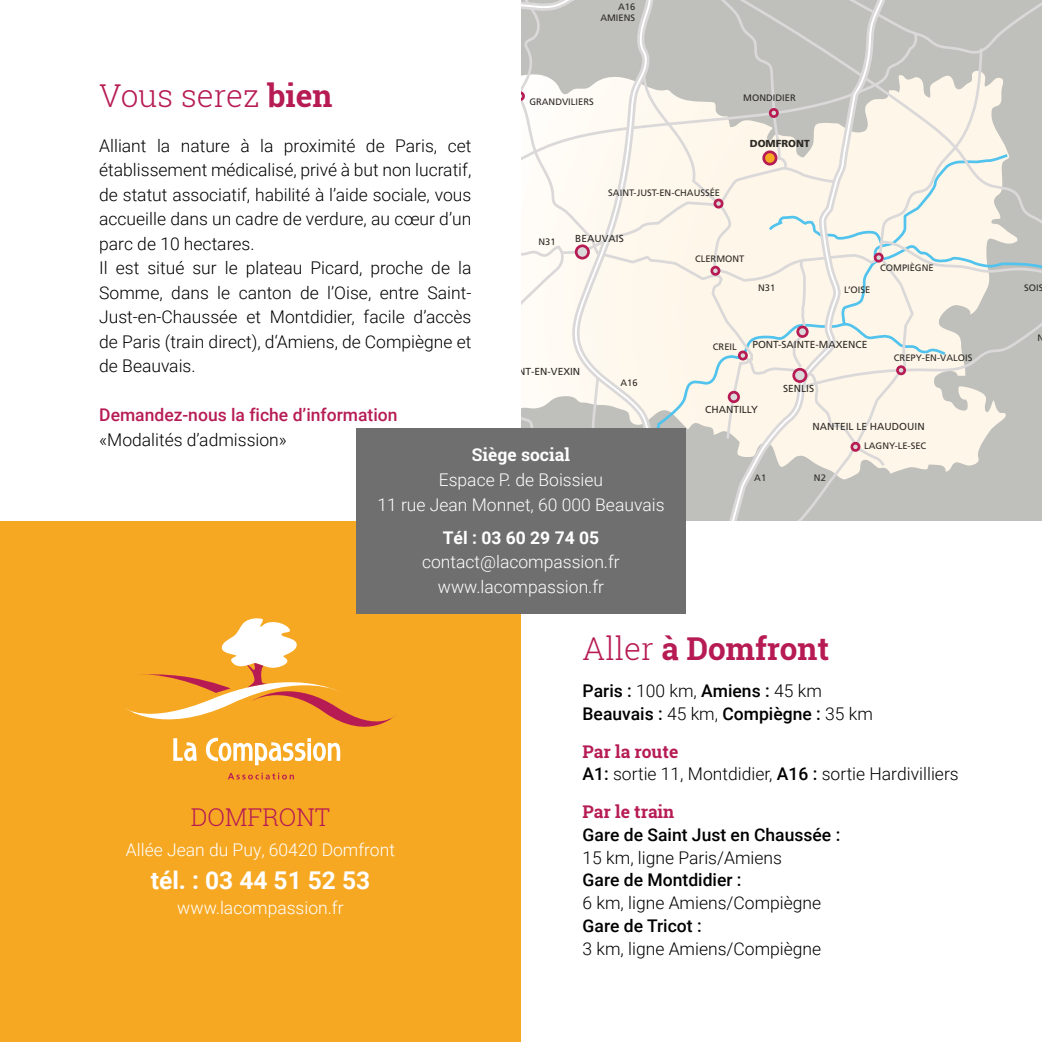
<style>
.page{position:relative;width:1042px;height:1042px;background:#fff}
.page>*{position:absolute;margin:0;border:0;box-sizing:border-box;transform-origin:0 0}
.t1{font:700 31.5px "Roboto Slab";color:#b71b54}
.t2{font:300 31.5px "Roboto Slab";color:#b71b54}
.t3{font:700 24.5px "Roboto";color:#fff}
.t4{font:300 24.5px "Roboto Slab";color:#b71b54}
.t5{font:300 17.5px/24.5px "Roboto";color:#000}
.t6{font:300 17.5px/24.5px "Roboto";color:#fff;text-align:center}
.t7{font:500 17.5px/22.8px "Roboto";color:#000}
.t8{font:500 17.5px "Roboto";color:#b71c54}
.t9{font:700 17.5px "Roboto Slab";color:#b71b54}
.t10{font:700 17.5px "Roboto";color:#fff}
.t11{font:700 17.5px "Roboto Slab";color:#fff}
.t12{font:10.15px "Frutiger";color:#2e2b26}
.t13{font:900 10.15px "Frutiger";color:#2e2b26}
.t14{font:9.28px/11.2px "Frutiger";color:#2e2b26;text-align:right}
.s1{font-weight:700}
.s2{font-weight:300}
.s3{font-weight:500}
</style>
<div class="page">
<div style="left:0;top:521px;width:521px;height:521px;background:#f7a823"></div>
<svg style="left:521px;top:0;width:521px;height:521px;background:#e3dfd8"></svg>
<div style="left:576px;top:246px;width:12px;height:12px;background:#dad8d8;border-radius:50%"></div>
<div style="left:575px;top:244px;width:15px;height:15px;border:3px solid #b71b54;border-radius:50%"></div>
<svg style="left:125px;top:618px;width:271px;height:147px"></svg>
<svg style="left:228px;top:773px;width:66px;height:6px"></svg>
<div style="left:356px;top:428px;width:330px;height:186px;background:#706f6f"></div>
<p class="t14" style="left:600px;top:1px;width:36px">A16<br>AMIENS</p>
<h1 class="t2" style="left:99px;top:74px;width:235px">Vous serez <span class="s1">bien</span></h1>
<p class="t5" style="left:99px;top:133px;width:374px">Alliant la nature à la proximité de Paris, cet établissement médicalisé, privé à but non lucratif, de statut associatif, habilité à l’aide sociale, vous accueille dans un cadre de verdure, au cœur d’un parc de 10 hectares.<br>Il est situé sur le plateau Picard, proche de la Somme, dans le canton de l’Oise, entre Saint-Just-en-Chaussée et Montdidier, facile d’accès de Paris (train direct), d‘Amiens, de Compiègne et de Beauvais.</p>
<p class="t8" style="left:99px;top:403px;width:300px">Demandez-nous la fiche d’information</p>
<p class="t5" style="left:99px;top:427px;width:189px">«Modalités d’admission»</p>
<p class="t14" style="left:743px;top:92px;width:54px">MONDIDIER</p>
<p class="t14" style="left:529px;top:96px;width:66px">GRANDVILIERS</p>
<p class="t13" style="left:750px;top:137px;width:61px">DOMFRONT</p>
<p class="t14" style="left:608px;top:187px;width:113px">SAINT-JUST-EN-CHAUSSÉE</p>
<p class="t12" style="left:575px;top:232px;width:50px">BEAUVAIS</p>
<p class="t14" style="left:538px;top:236px;width:19px">N31</p>
<p class="t14" style="left:695px;top:253px;width:51px">CLERMONT</p>
<p class="t14" style="left:880px;top:262px;width:55px">COMPIÈGNE</p>
<p class="t14" style="left:758px;top:282px;width:19px">N31</p>
<p class="t14" style="left:844px;top:284px;width:28px">L’OISE</p>
<p class="t12" style="left:752px;top:339px;width:116px">PONT-SAINTE-MAXENCE</p>
<p class="t14" style="left:713px;top:341px;width:25px">CREIL</p>
<p class="t14" style="left:894px;top:352px;width:80px">CREPY-EN-VALOIS</p>
<p class="t12" style="left:472px;top:366px;width:109px">CHAUMONT-EN-VEXIN</p>
<p class="t14" style="left:620px;top:377px;width:19px">A16</p>
<p class="t12" style="left:783px;top:383px;width:33px">SENLIS</p>
<p class="t12" style="left:705px;top:403px;width:54px">CHANTILLY</p>
<p class="t12" style="left:812px;top:421px;width:114px">NANTEIL LE HAUDOUIN</p>
<p class="t14" style="left:864px;top:440px;width:64px">LAGNY-LE-SEC</p>
<p class="t11" style="left:472px;top:443px;width:100px">Siège social</p>
<p class="t6" style="left:377px;top:467px;width:288px">Espace P. de Boissieu<br>11 rue Jean Monnet, 60 000 Beauvais</p>
<p class="t10" style="left:443px;top:525px;width:158px">Tél : 03 60 29 74 05</p>
<p class="t6" style="left:422px;top:549px;width:199px">contact@lacompassion.fr www.lacompassion.fr</p>
<p class="t14" style="left:754px;top:472px;width:13px">A1</p>
<p class="t14" style="left:814px;top:472px;width:13px">N2</p>
<h2 class="t4" style="left:191px;top:801px;width:141px">DOMFRONT</h2>
<p class="t6" style="left:126px;top:837px;width:270px">Allée Jean du Puy, 60420 Domfront</p>
<h2 class="t3" style="left:151px;top:863px;width:221px">tél. : 03 44 51 52 53</h2>
<p class="t6" style="left:177px;top:894px;width:168px">www.lacompassion.fr</p>
<h1 class="t1" style="left:582px;top:627px;width:248px"><span class="s2">Aller</span> à Domfront</h1>
<p class="t7" style="left:582px;top:679px;width:292px">Paris : <span class="s2">100 km,</span> Amiens : <span class="s2">45 km<br></span>Beauvais : <span class="s2">45 km,</span> Compiègne : <span class="s2">35 km</span></p>
<p class="t9" style="left:582px;top:739px;width:97px">Par la route</p>
<p class="t5" style="left:582px;top:761px;width:378px"><span class="s3">A1:</span> sortie 11, Montdidier, <span class="s3">A16 :</span> sortie Hardivilliers</p>
<p class="t9" style="left:582px;top:800px;width:93px">Par le train</p>
<p class="t7" style="left:582px;top:822px;width:259px">Gare de Saint Just en Chaussée :</p>
<p class="t5" style="left:582px;top:844px;width:201px">15 km, ligne Paris/Amiens</p>
<p class="t7" style="left:582px;top:868px;width:160px">Gare de Montdidier :</p>
<p class="t5" style="left:582px;top:890px;width:240px">6 km, ligne Amiens/Compiègne</p>
<p class="t7" style="left:582px;top:913px;width:121px">Gare de Tricot :</p>
<p class="t5" style="left:582px;top:935px;width:240px">3 km, ligne Amiens/Compiègne</p>
<p class="t14" style="left:1024px;top:283px;width:21px">SOIS</p>
<p class="t14" style="left:1037px;top:332px;width:8px">N</p>
</div>
